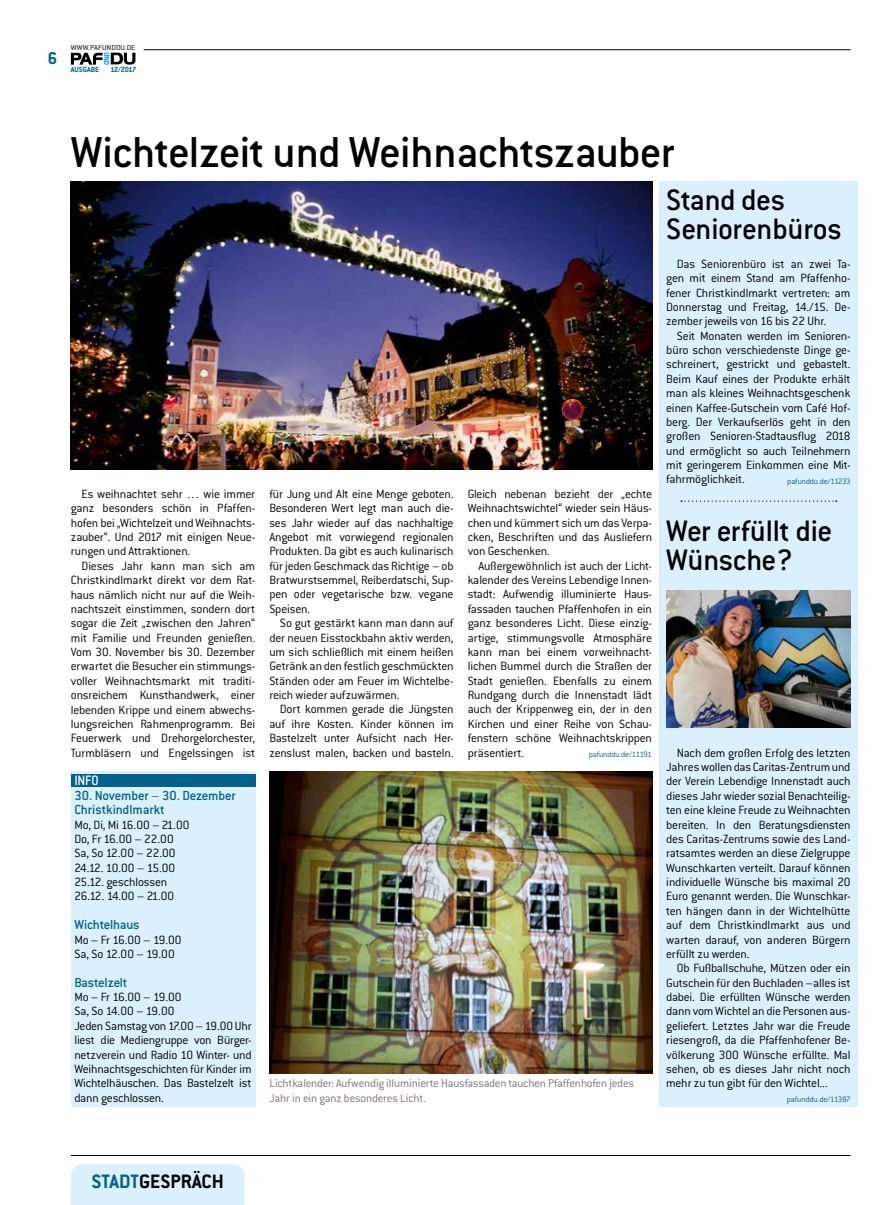
<style>
.page{position:relative;width:886px;height:1205px;background:#fff}
.page>*{position:absolute;margin:0;border:0;box-sizing:border-box;transform-origin:0 0}
.t1{font:500 47.5px "Conduit ITC Std";letter-spacing:-.015em;color:#000}
.t2{font:500 32.5px/28.8px "Conduit ITC Std";letter-spacing:-.01em;color:#000}
.t3{font:700 21.25px "Conduit ITC Std";color:#000}
.t4{font:700 18.75px "Conduit ITC Std";color:#00618a}
.t5{font:500 15px "Conduit ITC Std";color:#fff;scale:.95 1}
.t6{font:500 14.38px/14.4px "Conduit ITC Std";letter-spacing:-.015em;color:#00618a}
.t7{font:300 13.12px/14.4px "Conduit ITC Std";letter-spacing:-.015em;color:#000;text-align:justify}
.t8{font:300 12.5px/14.4px "Conduit ITC Std";letter-spacing:-.015em;color:#797374}
.t9{font:300 8.75px "Conduit ITC Std";letter-spacing:-.02em;color:#00618a}
.t10{font:700 8.25px "Conduit ITC Std";letter-spacing:-.01em;color:#00618a}
.t11{font:300 7.88px "Conduit ITC Std";letter-spacing:.01em;color:#000;scale:1.1 1}
.s1{font-weight:300}
.s2{color:#00618a}
</style>
<div class="page">
<hr style="left:144px;top:50px;width:706px;height:1px;background:#000">
<hr style="left:71px;top:1155px;width:779px;height:1px;background:#000">
<div style="left:71px;top:1164px;width:173px;height:41px;background:#dbf0fd"></div>
<svg style="left:71px;top:53px;width:64px;height:12px"></svg>
<div style="left:659px;top:182px;width:198px;height:925px;background:#dbf0fd"></div>
<div style="left:71px;top:771px;width:184px;height:336px;background:#dbf0fd"></div>
<div style="left:71px;top:774px;width:184px;height:12px;background:#00618a"></div>
<img style="left:71px;top:182px;width:581px;height:287px">
<img style="left:666px;top:591px;width:184px;height:137px">
<img style="left:269px;top:771px;width:383px;height:302px">
<svg style="left:681px;top:500px;width:156px;height:2px"></svg>
<h3 class="t4" style="left:48px;top:47px;width:11px">6</h3>
<p class="t11" style="left:71px;top:42px;width:60px">WWW.PAFUNDDU.DE</p>
<p class="t10" style="left:71px;top:65px;width:30px">AUSGABE</p>
<p class="t10" style="left:110px;top:65px;width:27px">12/2017</p>
<h1 class="t1" style="left:71px;top:124px;width:605px">Wichtelzeit und Weihnachtszauber</h1>
<h2 class="t2" style="left:666px;top:185px;width:177px">Stand des<br>Seniorenbüros</h2>
<p class="t7" style="left:71px;top:486px;width:186px;text-indent:11px">Es weihnachtet sehr … wie immer ganz besonders schön in Pfaffen&shy;hofen bei „Wichtelzeit und Weihnachts&shy;zauber“. Und 2017 mit einigen Neue&shy;rungen und Attraktionen.</p>
<p class="t7" style="left:71px;top:558px;width:186px;text-indent:11px">Dieses Jahr kann man sich am Christkindlmarkt direkt vor dem Rat&shy;haus nämlich nicht nur auf die Weih&shy;nachtszeit einstimmen, sondern dort sogar die Zeit „zwischen den Jahren“ mit Familie und Freunden genießen.<br>Vom 30. November bis 30. Dezember erwartet die Besucher ein stimmungs&shy;voller Weihnachtsmarkt mit traditi&shy;onsreichem Kunsthandwerk, einer lebenden Krippe und einem abwechs&shy;lungsreichen Rahmenprogramm. Bei Feuerwerk und Drehorgelorchester, Turmbläsern und Engelssingen ist</p>
<p class="t5" style="left:74px;top:772px;width:27px">INFO</p>
<p class="t6" style="left:74px;top:788px;width:163px">30. November <span class="s1">–</span> 30. Dezember<br>Christkindlmarkt</p>
<p class="t7" style="left:74px;top:817px;width:116px;text-align:left">Mo, Di, Mi 16.00 – 21.00<br>Do, Fr 16.00 – 22.00<br>Sa, So 12.00 – 22.00<br>24.12. 10.00 – 15.00<br>25.12. geschlossen<br>26.12. 14.00 – 21.00</p>
<p class="t6" style="left:74px;top:917px;width:67px">Wichtelhaus</p>
<p class="t7" style="left:74px;top:932px;width:109px">Mo – Fr 16.00 – 19.00<br>Sa, So 12.00 – 19.00</p>
<p class="t6" style="left:74px;top:974px;width:55px">Bastelzelt</p>
<p class="t7" style="left:74px;top:989px;width:179px;text-align:left">Mo – Fr 16.00 – 19.00<br>Sa, So 14.00 – 19.00<br>Jeden Samstag von 17.00 – 19.00 Uhr liest die Mediengruppe von Bürger&shy;netzverein und Radio 10 Winter- und<br>Weihnachtsgeschichten für Kinder im<br>Wichtelhäuschen. Das Bastelzelt ist dann geschlossen.</p>
<p class="t7" style="left:269px;top:486px;width:186px">für Jung und Alt eine Menge geboten.<br>Besonderen Wert legt man auch die&shy;ses Jahr wieder auf das nachhaltige Angebot mit vorwiegend regionalen Produkten. Da gibt es auch kulinarisch für jeden Geschmack das Richtige – ob Bratwurstsemmel, Reiberdatschi, Sup&shy;pen oder vegetarische bzw. vegane Speisen.</p>
<p class="t7" style="left:269px;top:615px;width:186px;text-indent:11px">So gut gestärkt kann man dann auf der neuen Eisstockbahn aktiv werden, um sich schließlich mit einem heißen Getränk an den festlich geschmückten Ständen oder am Feuer im Wichtelbe&shy;reich wieder aufzuwärmen.</p>
<p class="t7" style="left:269px;top:702px;width:186px;text-indent:11px">Dort kommen gerade die Jüngsten auf ihre Kosten. Kinder können im Bastelzelt unter Aufsicht nach Her&shy;zenslust malen, backen und basteln.</p>
<p class="t7" style="left:468px;top:486px;width:186px">Gleich nebenan bezieht der „echte Weihnachtswichtel“ wieder sein Häus&shy;chen und kümmert sich um das Verpa&shy;cken, Beschriften und das Ausliefern von Geschenken.</p>
<p class="t7" style="left:468px;top:558px;width:186px;text-indent:11px">Außergewöhnlich ist auch der Licht&shy;kalender des Vereins Lebendige Innen&shy;stadt: Aufwendig illuminierte Haus&shy;fassaden tauchen Pfaffenhofen in ein ganz besonderes Licht. Diese einzig&shy;artige, stimmungsvolle Atmosphäre kann man bei einem vorweihnacht&shy;lichen Bummel durch die Straßen der Stadt genießen. Ebenfalls zu einem Rundgang durch die Innenstadt lädt auch der Krippenweg ein, der in den Kirchen und einer Reihe von Schau&shy;fenstern schöne Weihnachtskrippen präsentiert.</p>
<p class="t9" style="left:589px;top:748px;width:65px">pafunddu.de/11191</p>
<p class="t8" style="left:269px;top:1076px;width:366px">Lichtkalender: Aufwendig illuminierte Hausfassaden tauchen Pfaffenhofen jedes<br>Jahr in ein ganz besonderes Licht.</p>
<p class="t7" style="left:666px;top:256px;width:186px;text-indent:11px">Das Seniorenbüro ist an zwei Ta&shy;gen mit einem Stand am Pfaffenho&shy;fener Christkindlmarkt vertreten: am Donnerstag und Freitag, 14./15. De&shy;zember jeweils von 16 bis 22 Uhr.</p>
<p class="t7" style="left:666px;top:328px;width:186px;text-indent:11px">Seit Monaten werden im Senioren&shy;büro schon verschiedenste Dinge ge&shy;schreinert, gestrickt und gebastelt.<br>Beim Kauf eines der Produkte erhält man als kleines Weihnachtsgeschenk einen Kaffee-Gutschein vom Café Hof&shy;berg. Der Verkaufserlös geht in den großen Senioren-Stadtausflug 2018 und ermöglicht so auch Teilnehmern mit geringerem Einkommen eine Mit&shy;fahrmöglichkeit.</p>
<p class="t9" style="left:787px;top:475px;width:65px">pafunddu.de/11233</p>
<h2 class="t2" style="left:666px;top:515px;width:168px">Wer erfüllt die<br>Wünsche?</h2>
<p class="t7" style="left:666px;top:745px;width:186px;text-indent:11px">Nach dem großen Erfolg des letzten Jahres wollen das Caritas-Zentrum und der Verein Lebendige Innenstadt auch dieses Jahr wieder sozial Benachteilig&shy;ten eine kleine Freude zu Weihnachten bereiten. In den Beratungsdiensten des Caritas-Zentrums sowie des Land&shy;ratsamtes werden an diese Zielgruppe Wunschkarten verteilt. Darauf können individuelle Wünsche bis maximal 20<br>Euro genannt werden. Die Wunschkar&shy;ten hängen dann in der Wichtelhütte auf dem Christkindlmarkt aus und warten darauf, von anderen Bürgern erfüllt zu werden.</p>
<p class="t7" style="left:666px;top:960px;width:186px;text-indent:11px">Ob Fußballschuhe, Mützen oder ein Gutschein für den Buchladen –alles ist dabei. Die erfüllten Wünsche werden dann vom Wichtel an die Personen aus&shy;geliefert. Letztes Jahr war die Freude riesengroß, da die Pfaffenhofener Be&shy;völkerung 300 Wünsche erfüllte. Mal sehen, ob es dieses Jahr nicht noch mehr zu tun gibt für den Wichtel...</p>
<p class="t9" style="left:787px;top:1093px;width:65px">pafunddu.de/11387</p>
<h3 class="t3" style="left:91px;top:1169px;width:134px"><span class="s2">STADT</span>GESPRÄCH</h3>
</div>
